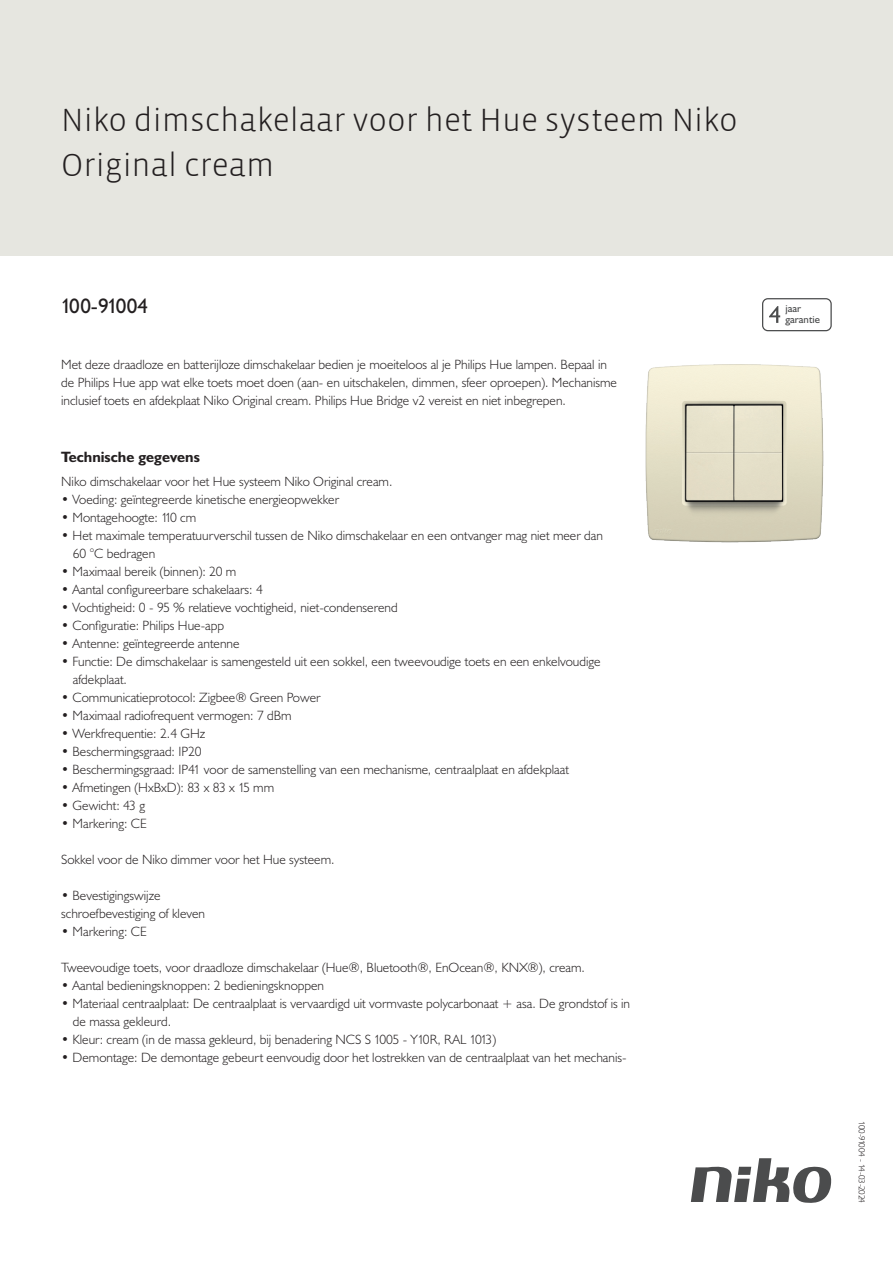
<style>
.page{position:relative;width:893px;height:1263px;background:#fff}
.page>*{position:absolute;margin:0;border:0;box-sizing:border-box;transform-origin:0 0}
.Title_datasheets{font:300 33px/45px "Vista Sans";color:#231f20}
.Article_number{font:21px "Humanist 521 BT";letter-spacing:-.02em;color:#231f20}
.Titles_parts{font:700 15px "Humanist 521 BT";color:#231f20}
.USP_Bullets{font:300 13.5px/18px "Humanist 521 BT";color:#231f20}
.Platte_tekst_CAB{font:300 13.5px/18px "Humanist 521 BT";color:#231f20}
.t1{font:10.8px/10.8px "Humanist 521 BT";color:#4b4c4d}
.Revision{font:300 9px "Humanist 521 BT";letter-spacing:-.05em;color:#231f20}
</style>
<div class="page">
<svg style="left:691px;top:1158px;width:141px;height:45px"></svg>
<div style="left:0;top:0;width:893px;height:255px;background:#e6e6e0"></div>
<svg style="left:762px;top:298px;width:70px;height:33px"></svg>
<img style="left:645px;top:364px;width:179px;height:179px">
<p class="Title_datasheets" style="left:61px;top:98px;width:678px">Niko dimschakelaar voor het Hue systeem Niko<br>Original cream</p>
<p class="Article_number" style="left:61px;top:293px;width:88px">100-91004</p>
<p class="t1" style="left:785px;top:303px;width:36px">jaar garantie</p>
<p class="Platte_tekst_CAB" style="left:61px;top:355px;width:557px">Met deze draadloze en batterijloze dimschakelaar bedien je moeiteloos al je Philips Hue lampen. Bepaal in de Philips Hue app wat elke toets moet doen (aan- en uitschakelen, dimmen, sfeer oproepen). Mechanisme inclusief toets en afdekplaat Niko Original cream. Philips Hue Bridge v2 vereist en niet inbegrepen.</p>
<p class="Titles_parts" style="left:61px;top:447px;width:140px">Technische gegevens</p>
<p class="Platte_tekst_CAB" style="left:61px;top:472px;width:333px">Niko dimschakelaar voor het Hue systeem Niko Original cream.</p>
<p class="USP_Bullets" style="left:61px;top:490px;width:279px">• Voeding: geïntegreerde kinetische energieopwekker</p>
<p class="USP_Bullets" style="left:61px;top:508px;width:136px">• Montagehoogte: 110 cm</p>
<p class="USP_Bullets" style="left:73px;top:526px;width:532px;text-indent:-12px">• Het maximale temperatuurverschil tussen de Niko dimschakelaar en een ontvanger mag niet meer dan<br>60 °C bedragen</p>
<p class="USP_Bullets" style="left:61px;top:562px;width:177px">• Maximaal bereik (binnen): 20 m</p>
<p class="USP_Bullets" style="left:61px;top:580px;width:203px">• Aantal configureerbare schakelaars: 4</p>
<p class="USP_Bullets" style="left:61px;top:598px;width:338px">• Vochtigheid: 0 - 95 % relatieve vochtigheid, niet-condenserend</p>
<p class="USP_Bullets" style="left:61px;top:616px;width:164px">• Configuratie: Philips Hue-app</p>
<p class="USP_Bullets" style="left:61px;top:634px;width:180px">• Antenne: geïntegreerde antenne</p>
<p class="USP_Bullets" style="left:73px;top:652px;width:529px;text-indent:-12px">• Functie: De dimschakelaar is samengesteld uit een sokkel, een tweevoudige toets en een enkelvoudige afdekplaat.</p>
<p class="USP_Bullets" style="left:61px;top:688px;width:261px">• Communicatieprotocol: Zigbee® Green Power</p>
<p class="USP_Bullets" style="left:61px;top:706px;width:232px">• Maximaal radiofrequent vermogen: 7 dBm</p>
<p class="USP_Bullets" style="left:61px;top:724px;width:146px">• Werkfrequentie: 2.4 GHz</p>
<p class="USP_Bullets" style="left:61px;top:742px;width:142px">• Beschermingsgraad: IP20</p>
<p class="USP_Bullets" style="left:61px;top:760px;width:509px">• Beschermingsgraad: IP41 voor de samenstelling van een mechanisme, centraalplaat en afdekplaat</p>
<p class="USP_Bullets" style="left:61px;top:778px;width:214px">• Afmetingen (HxBxD): 83 x 83 x 15 mm</p>
<p class="USP_Bullets" style="left:61px;top:796px;width:85px">• Gewicht: 43 g</p>
<p class="USP_Bullets" style="left:61px;top:814px;width:87px">• Markering: CE</p>
<p class="USP_Bullets" style="left:61px;top:850px;width:275px">Sokkel voor de Niko dimmer voor het Hue systeem.</p>
<p class="USP_Bullets" style="left:61px;top:886px;width:101px">• Bevestigingswijze</p>
<p class="USP_Bullets" style="left:61px;top:904px;width:145px">schroefbevestiging of kleven</p>
<p class="USP_Bullets" style="left:61px;top:922px;width:87px">• Markering: CE</p>
<p class="USP_Bullets" style="left:61px;top:958px;width:525px">Tweevoudige toets, voor draadloze dimschakelaar (Hue®, Bluetooth®, EnOcean®, KNX®), cream.</p>
<p class="USP_Bullets" style="left:61px;top:976px;width:264px">• Aantal bedieningsknoppen: 2 bedieningsknoppen</p>
<p class="USP_Bullets" style="left:73px;top:994px;width:559px;text-indent:-12px">• Materiaal centraalplaat: De centraalplaat is vervaardigd uit vormvaste polycarbonaat + asa. De grondstof is in de massa gekleurd.</p>
<p class="USP_Bullets" style="left:61px;top:1030px;width:436px">• Kleur: cream (in de massa gekleurd, bij benadering NCS S 1005 - Y10R, RAL 1013)</p>
<p class="USP_Bullets" style="left:61px;top:1048px;width:567px">• Demontage: De demontage gebeurt eenvoudig door het lostrekken van de centraalplaat van het mechanis-</p>
<p class="Revision" style="left:868px;top:1121px;width:83px;rotate:90deg">100-91004 - 14-03-2024</p>
</div>
